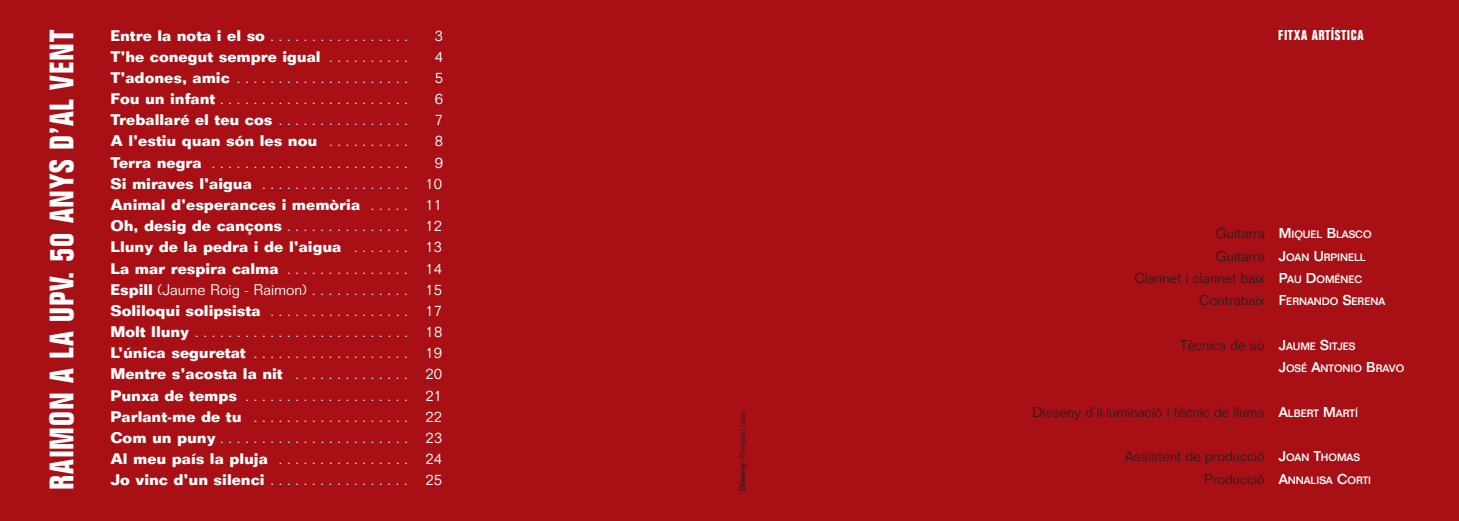
<style>
.page{position:relative;width:1459px;height:521px;background:#fff}
.page>*{position:absolute;margin:0;border:0;box-sizing:border-box;transform-origin:0 0}
.t1{font:700 condensed 33.25px "Folio";letter-spacing:.025em;color:#fff}
.t2{font:300 15.05px/21.2px "Folio";color:#fff;text-align:justify}
.t3{font:700 15.05px "Folio";color:#fff}
.t4{font:300 14px/22.4px "Folio";color:#231f20;text-align:right}
.t5{font:700 condensed 14px "Folio";letter-spacing:.04em;color:#fff}
.t6{font:500 10.5px/22.4px "Folio";color:#fff}
.t7{font:300 7.88px "Folio";letter-spacing:-.01em;color:#231f20}
.s1{font-weight:700}
.s2{font-weight:300}
.s3{font-weight:500}
.s4{font-size:14px}
</style>
<div class="page">
<div style="left:0;top:0;width:729px;height:521px;background:#a91016"></div>
<div style="left:729px;top:0;width:729px;height:521px;background:#a91016"></div>
<h1 class="t1" style="left:50px;top:489px;width:461px;rotate:-90deg">RAIMON A LA UPV. 50 ANYS D’AL VENT</h1>
<p class="t2" style="left:110px;top:26px;width:299px"><span class="s1">Entre la nota i el so</span> . . . . . . . . . . . . . . . . .</p>
<p class="t2" style="left:435px;top:26px;width:10px">3</p>
<p class="t3" style="left:110px;top:51px;width:299px">T’he conegut sempre igual <span class="s2">. . . . . . . . . .</span></p>
<p class="t2" style="left:435px;top:48px;width:10px">4</p>
<p class="t2" style="left:110px;top:69px;width:299px"><span class="s1">T’adones, amic</span> . . . . . . . . . . . . . . . . . . . . .</p>
<p class="t2" style="left:435px;top:69px;width:10px">5</p>
<p class="t2" style="left:110px;top:90px;width:299px"><span class="s1">Fou un infant</span> . . . . . . . . . . . . . . . . . . . . . . .</p>
<p class="t2" style="left:435px;top:90px;width:10px">6</p>
<p class="t3" style="left:110px;top:114px;width:299px">Treballaré el teu cos <span class="s2">. . . . . . . . . . . . . . . .</span></p>
<p class="t2" style="left:435px;top:111px;width:10px">7</p>
<p class="t3" style="left:110px;top:136px;width:299px">A l’estiu quan són les nou <span class="s2">. . . . . . . . . .</span></p>
<p class="t2" style="left:435px;top:132px;width:10px">8</p>
<p class="t2" style="left:110px;top:153px;width:299px"><span class="s1">Terra negra</span> . . . . . . . . . . . . . . . . . . . . . . . .</p>
<p class="t2" style="left:110px;top:153px;width:334px;text-indent:324px">9<br><span class="s1">Si miraves l’aigua</span> . . . . . . . . . . . . . . . . . . 10<br><span class="s1">Animal d’esperances i memòria</span> . . . . . 11<br><span class="s1">Oh, desig de cançons</span> . . . . . . . . . . . . . . . 12<br><span class="s1">Lluny de la pedra i de l’aigua</span> . . . . . . . 13<br><span class="s1">La mar respira calma</span> . . . . . . . . . . . . . . . 14<br><span class="s1">Espill</span> (Jaume Roig - Raimon) . . . . . . . . . . . . 15<br><span class="s1">Soliloqui solipsista</span> . . . . . . . . . . . . . . . . . 17<br><span class="s1">Molt lluny</span> . . . . . . . . . . . . . . . . . . . . . . . . . . 18<br><span class="s1">L’única seguretat</span> . . . . . . . . . . . . . . . . . . . 19<br><span class="s1">Mentre s’acosta la nit</span> . . . . . . . . . . . . . . 20<br><span class="s1">Punxa de temps</span> . . . . . . . . . . . . . . . . . . . . 21<br><span class="s1">Parlant-me de tu</span> . . . . . . . . . . . . . . . . . . . 22<br><span class="s1">Com un puny</span> . . . . . . . . . . . . . . . . . . . . . . . 23<br><span class="s1">Al meu país la pluja</span> . . . . . . . . . . . . . . . . 24<br><span class="s1">Jo vinc d’un silenci</span> . . . . . . . . . . . . . . . . . 25</p>
<p class="t7" style="left:739px;top:491px;width:82px;rotate:-90deg"><span class="s3">Disseny</span>: Pasqual Lucas</p>
<p class="t5" style="left:1278px;top:30px;width:87px">FITXA ARTÍSTICA</p>
<p class="t4" style="left:1134px;top:224px;width:132px">Guitarra<br>Guitarra<br>Clarinet i clarinet baix<br>Contrabaix</p>
<p class="t4" style="left:1180px;top:335px;width:86px">Tècnics de so</p>
<p class="t4" style="left:1032px;top:402px;width:234px">Disseny d’il·luminació i tècnic de llums</p>
<p class="t4" style="left:1124px;top:447px;width:141px">Assistent de producció<br>Producció</p>
<p class="t6" style="left:1278px;top:224px;width:108px"><span class="s4">M</span>IQUEL <span class="s4">B</span>LASCO<br><span class="s4">J</span>OAN <span class="s4">U</span>RPINELL<br><span class="s4">P</span>AU <span class="s4">D</span>OMÉNEC<br><span class="s4">F</span>ERNANDO <span class="s4">S</span>ERENA</p>
<p class="t6" style="left:1278px;top:336px;width:127px"><span class="s4">J</span>AUME <span class="s4">S</span>ITJES<br><span class="s4">J</span>OSÉ <span class="s4">A</span>NTONIO <span class="s4">B</span>RAVO</p>
<p class="t6" style="left:1278px;top:403px;width:81px"><span class="s4">A</span>LBERT <span class="s4">M</span>ARTÍ</p>
<p class="t6" style="left:1278px;top:447px;width:83px"><span class="s4">J</span>OAN <span class="s4">T</span>HOMAS</p>
<p class="t6" style="left:1278px;top:470px;width:94px"><span class="s4">A</span>NNALISA <span class="s4">C</span>ORTI</p>
</div>
